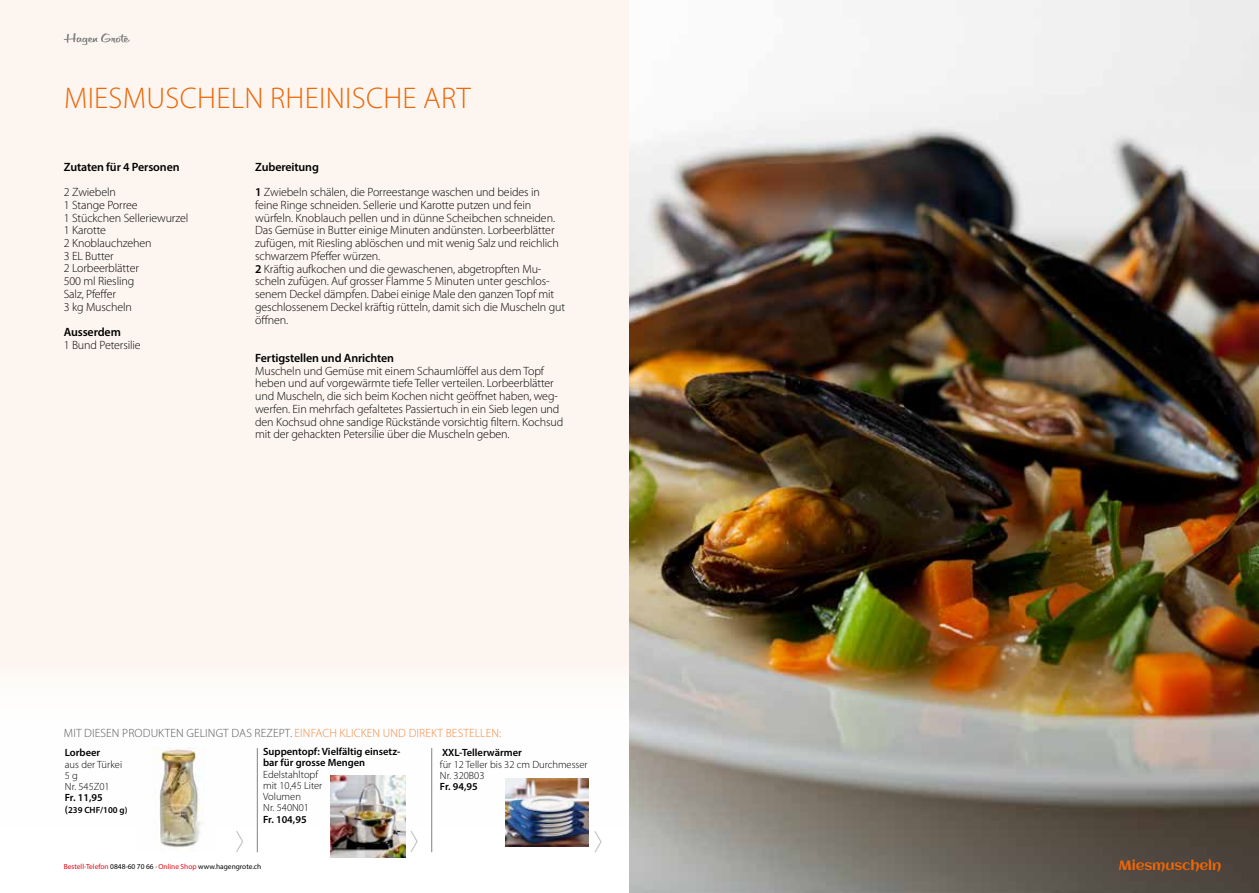
<style>
.page{position:relative;width:1259px;height:893px;background:#fff}
.page>*{position:absolute;margin:0;border:0;box-sizing:border-box;transform-origin:0 0}
.t1{font:300 30px "Myriad Pro";letter-spacing:.01em;color:#ec6608}
.t2{font:13.5px "Aclonica";letter-spacing:-.01em;color:#ec6608}
.t3{font:300 12px/12.8px "Myriad Pro";letter-spacing:-.01em;color:#000}
.t4{font:300 12px "Myriad Pro";letter-spacing:.01em;color:#575756}
.t5{font:600 12px "Myriad Pro";letter-spacing:-.01em;color:#000}
.t6{font:300 10.5px/11.2px "Myriad Pro";color:#000}
.t7{font:600 10.5px/11.2px "Myriad Pro";color:#000}
.t8{font:600 9px "Myriad Pro";color:#000}
.t9{font:7.35px "Myriad Pro";color:#000}
.s1{font-weight:600}
.s2{color:#f1873d}
.s3{font-size:10.5px}
.s4{color:#e30613}
</style>
<div class="page">
<div style="left:0;top:0;width:887px;height:893px;background:#fdf6f0"></div>
<div style="left:0;top:663px;width:1259px;height:230px;background:#fff"></div>
<hr style="left:431px;top:748px;width:1px;height:104px;background:#7d8386">
<svg style="left:594px;top:831px;width:8px;height:22px"></svg>
<svg style="left:410px;top:831px;width:8px;height:21px"></svg>
<img style="left:506px;top:778px;width:82px;height:68px">
<img style="left:331px;top:776px;width:75px;height:81px">
<img style="left:154px;top:747px;width:51px;height:101px">
<hr style="left:257px;top:748px;width:1px;height:104px;background:#7d8386">
<svg style="left:236px;top:831px;width:8px;height:21px"></svg>
<img style="left:629px;top:0;width:630px;height:892px">
<svg style="left:64px;top:33px;width:66px;height:12px"></svg>
<h1 class="t1" style="left:64px;top:80px;width:408px">MIESMUSCHELN RHEINISCHE ART</h1>
<p class="t5" style="left:64px;top:159px;width:117px">Zutaten für 4 Personen</p>
<p class="t3" style="left:64px;top:186px;width:126px">2 Zwiebeln<br>1 Stange Porree<br>1 Stückchen Selleriewurzel<br>1 Karotte<br>2 Knoblauchzehen<br>3 EL Butter<br>2 Lorbeerblätter<br>500 ml Riesling<br>Salz, Pfeffer<br>3 kg Muscheln</p>
<p class="t5" style="left:64px;top:325px;width:59px">Ausserdem</p>
<p class="t3" style="left:64px;top:338px;width:78px">1 Bund Petersilie</p>
<p class="t3" style="left:255px;top:154px;width:286px;line-height:25.5px"><span class="s1">Zubereitung<br>1</span> Zwiebeln schälen, die Porreestange waschen und beides in</p>
<p class="t3" style="left:255px;top:198px;width:311px">feine Ringe schneiden. Sellerie und Karotte putzen und fein würfeln. Knoblauch pellen und in dünne Scheibchen schneiden.<br>Das Gemüse in Butter einige Minuten andünsten. Lorbeerblätter zufügen, mit Riesling ablöschen und mit wenig Salz und reichlich schwarzem Pfeffer würzen.<br><span class="s1">2</span> Kräftig aufkochen und die gewaschenen, abgetropften Mu&shy;scheln zufügen. Auf grosser Flamme 5 Minuten unter geschlos&shy;senem Deckel dämpfen. Dabei einige Male den ganzen Topf mit geschlossenem Deckel kräftig rütteln, damit sich die Muscheln gut öffnen.</p>
<p class="t5" style="left:255px;top:350px;width:140px">Fertigstellen und Anrichten</p>
<p class="t3" style="left:255px;top:364px;width:309px">Muscheln und Gemüse mit einem Schaumlöffel aus dem Topf heben und auf vorgewärmte tiefe Teller verteilen. Lorbeerblätter und Muscheln, die sich beim Kochen nicht geöffnet haben, weg&shy;werfen. Ein mehrfach gefaltetes Passiertuch in ein Sieb legen und den Kochsud ohne sandige Rückstände vorsichtig filtern. Kochsud mit der gehackten Petersilie über die Muscheln geben.</p>
<p class="t4" style="left:64px;top:726px;width:439px">MIT DIESEN PRODUKTEN GELINGT DAS REZEPT. <span class="s2">EINFACH KLICKEN UND DIREKT BESTELLEN:</span></p>
<p class="t7" style="left:65px;top:747px;width:37px">Lorbeer</p>
<p class="t6" style="left:65px;top:758px;width:59px">aus der Türkei<br>5 g<br>Nr. 545Z01</p>
<p class="t7" style="left:65px;top:792px;width:39px">Fr. 11,95</p>
<p class="t8" style="left:65px;top:804px;width:64px"><span class="s3">(</span>239 CHF/100 g)</p>
<p class="t7" style="left:263px;top:746px;width:139px">Suppentopf: Vielfältig einsetz&shy;bar für grosse Mengen</p>
<p class="t6" style="left:263px;top:768px;width:61px">Edelstahltopf mit 10,45 Liter<br>Volumen<br>Nr. 540N01</p>
<p class="t7" style="left:263px;top:813px;width:45px">Fr. 104,95</p>
<p class="t7" style="left:442px;top:747px;width:81px">XXL-Tellerwärmer</p>
<p class="t6" style="left:440px;top:758px;width:149px">für 12 Teller bis 32 cm Durchmesser<br>Nr. 320B03</p>
<p class="t7" style="left:440px;top:781px;width:39px">Fr. 94,95</p>
<p class="t9" style="left:64px;top:862px;width:199px"><span class="s4">Bestell-Telefon</span> 0848-60 70 66 · <span class="s4">Online Shop</span> www.hagengrote.ch</p>
<p class="t2" style="left:1118px;top:856px;width:104px">Miesmuscheln</p>
</div>
